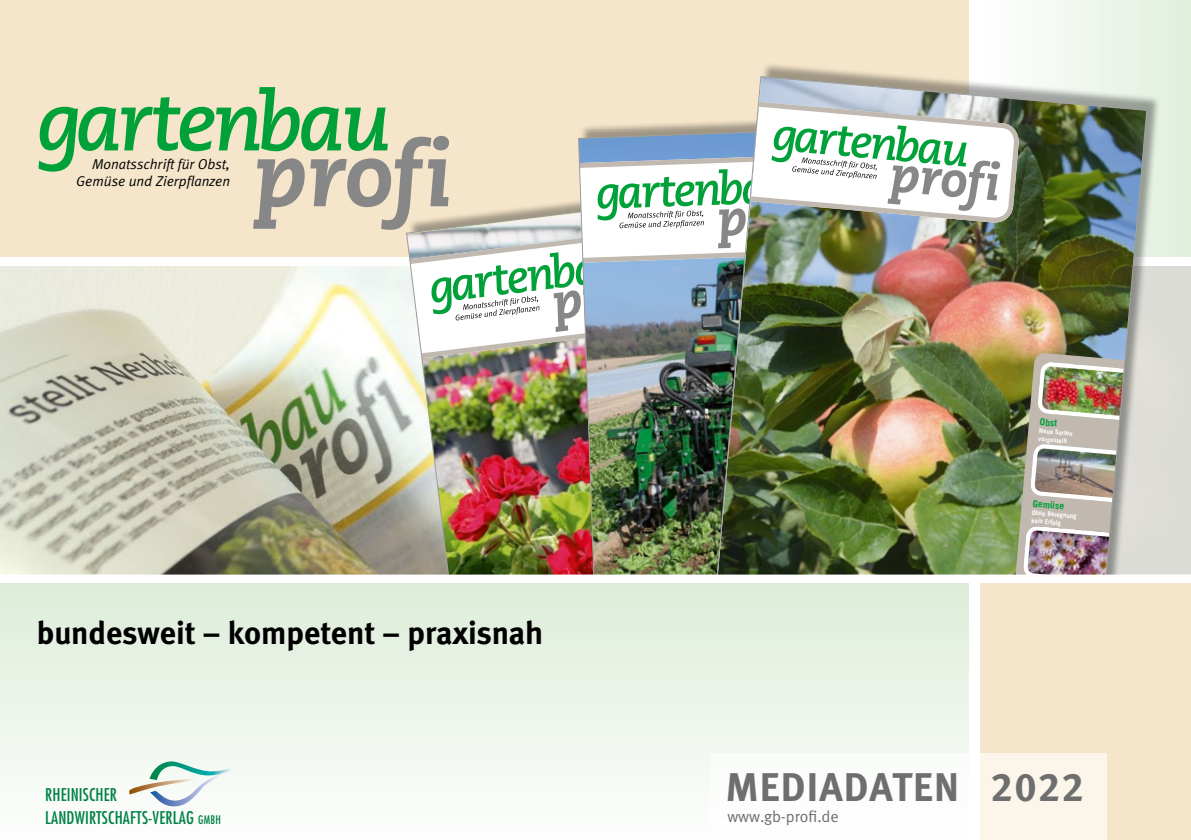
<style>
.page{position:relative;width:1191px;height:840px;background:#fff}
.page>*{position:absolute;margin:0;border:0;box-sizing:border-box;transform-origin:0 0}
.t1{font:italic 700 82.2px "Caecilia LT";letter-spacing:-.055em;color:#00a138}
.t2{font:40px "Meta Bold LF";letter-spacing:.03em;color:#6e6e6e}
.t3{font:32px "Meta Bold LF";color:#000}
.t4{font:condensed 17.2px "Futura";letter-spacing:.01em;color:#008147}
.t5{font:16px "Meta Normal LF";color:#6e6e6e}
.t6{font:italic 14.2px/17.2px "Meta Normal LF";color:#000;text-align:right}
.t7{font:700 9.8px "Trade Gothic LT";color:#009f36}
.t8{font:700 6.6px/8px "Trade Gothic LT";color:#fff}
.s1{font-size:11.6px}
</style>
<div class="page">
<div style="left:981px;top:0;width:210px;height:257px;background:linear-gradient(to right,#fff,#e1eedd)"></div>
<img style="left:0;top:266px;width:1191px;height:308px">
<div style="left:0;top:0;width:968px;height:257px;background:#f5e6cb"></div>
<div style="left:718px;top:62px;width:443px;height:552px;background:#000;opacity:.35"></div>
<img style="left:253px;top:122px;width:728px;height:592px">
<img style="left:715px;top:75px;width:432px;height:499px">
<div style="left:0;top:574px;width:1191px;height:10px;background:#fff"></div>
<div style="left:397px;top:580px;width:707px;height:64px;background:#fff"></div>
<div style="left:0;top:583px;width:968px;height:256px;background:linear-gradient(to bottom,#ddecd9,#fdfefd)"></div>
<div style="left:981px;top:583px;width:210px;height:256px;background:#f5e6cb"></div>
<div style="left:710px;top:753px;width:396px;height:86px;background:linear-gradient(to right,#fcffff,#fbf5eb)"></div>
<svg style="left:129px;top:761px;width:106px;height:45px"></svg>
<h1 class="t1" style="left:36px;top:74px;width:356px">gartenbau</h1>
<h3 class="t6" style="left:76px;top:155px;width:155px">Monatsschrift für Obst,<br>Gemüse und Zierpflanzen</h3>
<h3 class="t3" style="left:37px;top:613px;width:508px">bundesweit – kompetent – praxisnah</h3>
<h3 class="t4" style="left:45px;top:783px;width:73px">RHEINISCHER</h3>
<h3 class="t7" style="left:1040px;top:415px;width:19px;rotate:5deg">Obst</h3>
<p class="t8" style="left:1039px;top:426px;width:35px;rotate:5deg">Neue Sorten vorgestellt</p>
<h3 class="t7" style="left:1033px;top:497px;width:33px;rotate:5deg">Gemüse</h3>
<p class="t8" style="left:1032px;top:508px;width:46px;rotate:5deg">Ohne Beregnung kein Erfolg</p>
<h2 class="t2" style="left:726px;top:763px;width:360px">MEDIADATEN 2022</h2>
<h3 class="t4" style="left:45px;top:806px;width:177px">LANDWIRTSCHAFTS-VERLAG <span class="s1">GMBH</span></h3>
<h3 class="t5" style="left:727px;top:807px;width:113px">www.gb-profi.de</h3>
</div>
